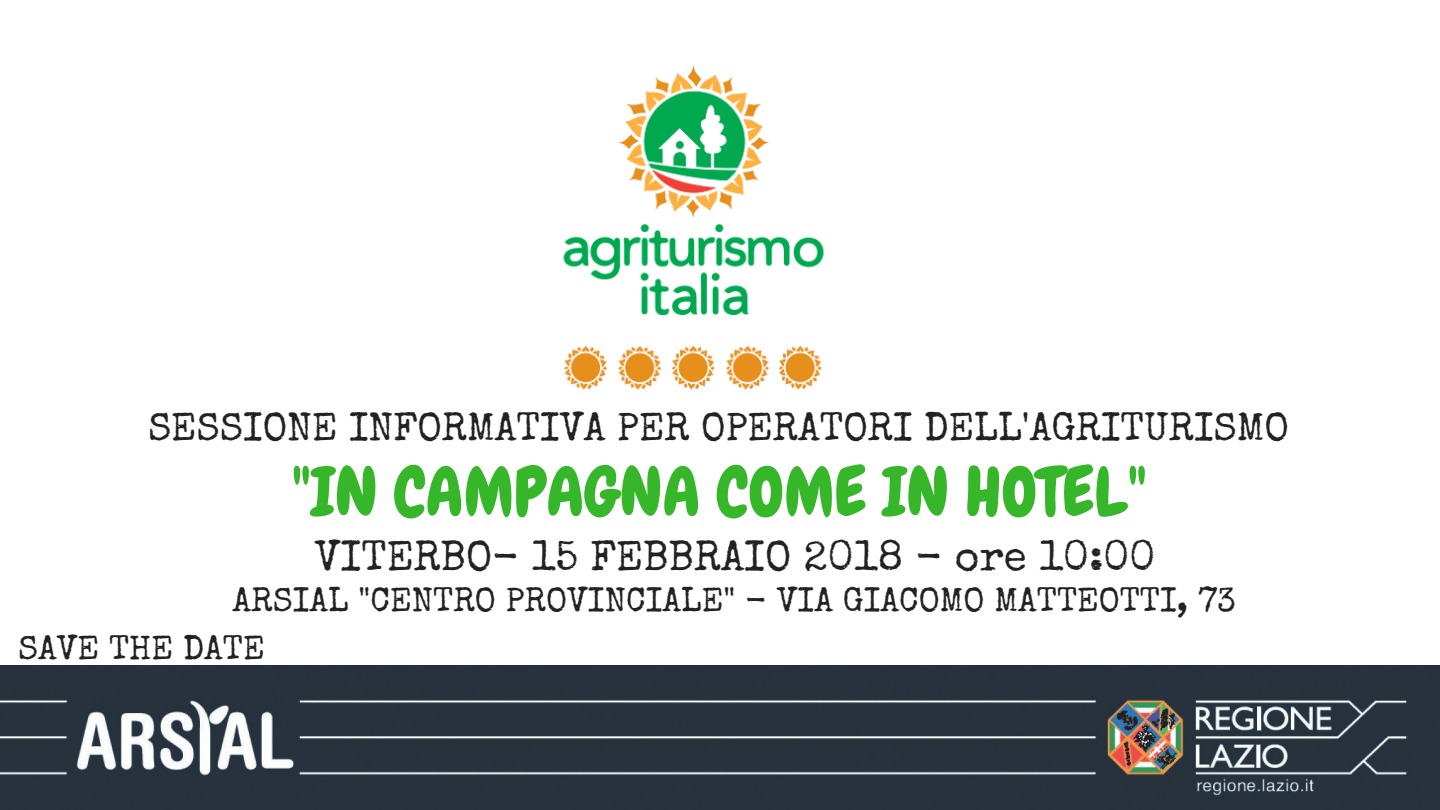
<style>
.page{position:relative;width:1440px;height:810px;background:#fff}
.page>*{position:absolute;margin:0;border:0;box-sizing:border-box;transform-origin:0 0}
.t1{font:67.9px "Chewy";color:#35b729}
.t2{font:42.3px "Special Elite";color:#222}
.t3{font:39.6px "Special Elite";color:#222}
.t4{font:34px/47.2px "Special Elite";color:#222}
</style>
<div class="page">
<img style="left:563px;top:65px;width:261px;height:325px">
<img style="left:0;top:665px;width:1439px;height:145px">
<p class="t3" style="left:148px;top:412px;width:1142px">SESSIONE INFORMATIVA PER OPERATORI DELL'AGRITURISMO</p>
<h1 class="t1" style="left:292px;top:449px;width:857px">"IN CAMPAGNA COME IN HOTEL"</h1>
<p class="t2" style="left:315px;top:540px;width:842px">VITERBO- 15 FEBBRAIO 2018 - ore 10:00</p>
<p class="t4" style="left:18px;top:581px;width:1219px;text-indent:214px">ARSIAL "CENTRO PROVINCIALE" - VIA GIACOMO MATTEOTTI, 73<br>SAVE THE DATE</p>
</div>
